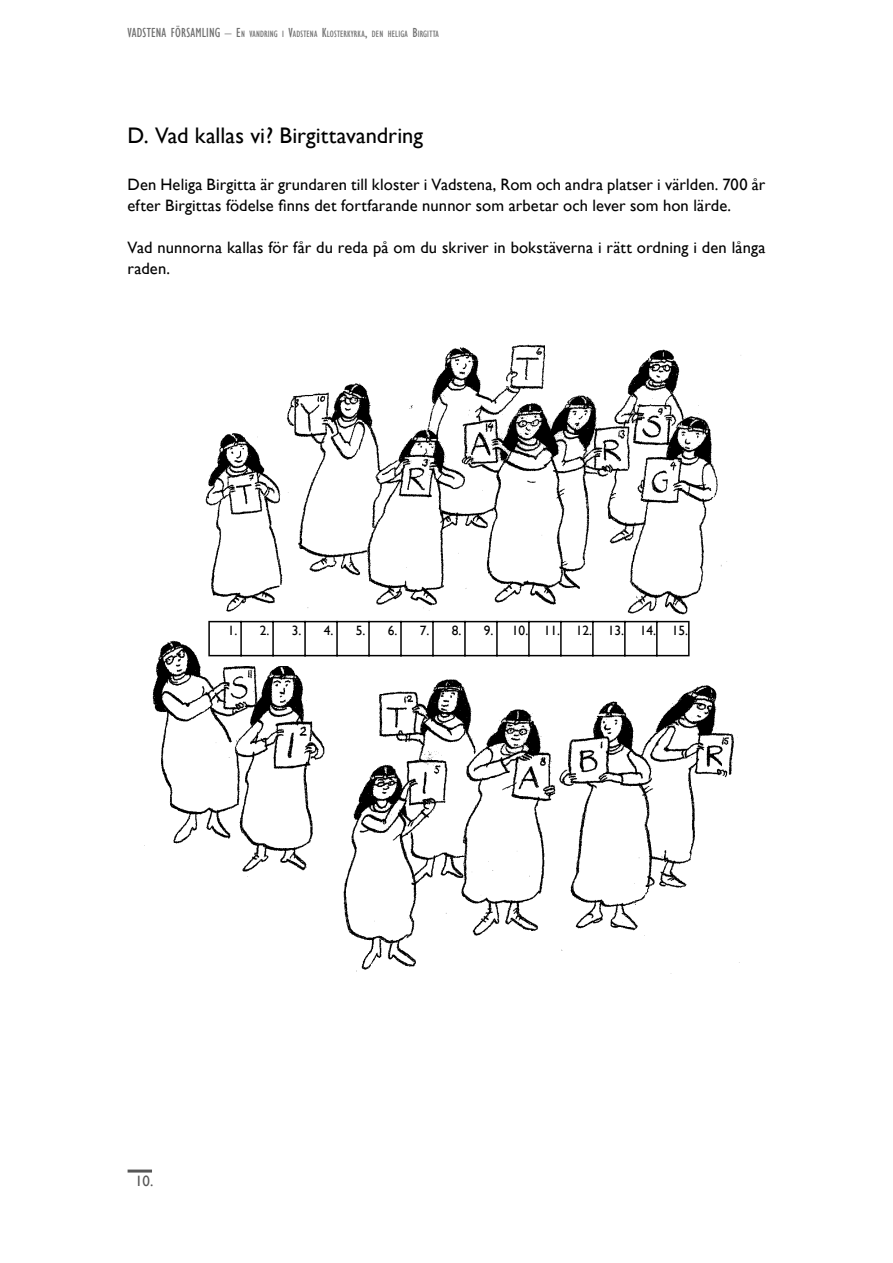
<style>
.page{position:relative;width:893px;height:1263px;background:#fff}
.page>*{position:absolute;margin:0;border:0;box-sizing:border-box;transform-origin:0 0}
.Rubrik_normal{font:22.5px "Gill Sans";color:#000}
.Bröd_11pt_utan_indrag{font:16.5px/21px "Gill Sans";letter-spacing:.005em;color:#000}
.t1{font:15px "Gill Sans";color:#565656}
.t2{font:13.5px "Gill Sans";color:#000}
.t3{font:condensed 9.45px "Gill Sans";letter-spacing:.015em;color:#6f6f6f}
.s1{font-size:13.5px}
</style>
<div class="page">
<hr style="left:128px;top:1169px;width:24px;height:3px;background:#565656">
<img style="left:144px;top:344px;width:597px;height:630px">
<div style="left:204px;top:617px;width:494px;height:49px;background:#fff"></div>
<hr style="left:208px;top:621px;width:32px;height:1px;background:#000">
<hr style="left:208px;top:622px;width:2px;height:33px;background:#000">
<hr style="left:242px;top:621px;width:30px;height:1px;background:#000">
<hr style="left:240px;top:621px;width:2px;height:35px;background:#000">
<hr style="left:274px;top:621px;width:30px;height:1px;background:#000">
<hr style="left:272px;top:621px;width:2px;height:35px;background:#000">
<hr style="left:306px;top:621px;width:30px;height:1px;background:#000">
<hr style="left:304px;top:621px;width:2px;height:35px;background:#000">
<hr style="left:338px;top:621px;width:30px;height:1px;background:#000">
<hr style="left:336px;top:621px;width:2px;height:35px;background:#000">
<hr style="left:370px;top:621px;width:30px;height:1px;background:#000">
<hr style="left:368px;top:621px;width:2px;height:35px;background:#000">
<hr style="left:402px;top:621px;width:30px;height:1px;background:#000">
<hr style="left:400px;top:621px;width:2px;height:35px;background:#000">
<hr style="left:434px;top:621px;width:30px;height:1px;background:#000">
<hr style="left:432px;top:621px;width:2px;height:35px;background:#000">
<hr style="left:466px;top:621px;width:30px;height:1px;background:#000">
<hr style="left:464px;top:621px;width:2px;height:35px;background:#000">
<hr style="left:498px;top:621px;width:30px;height:1px;background:#000">
<hr style="left:496px;top:621px;width:2px;height:35px;background:#000">
<hr style="left:530px;top:621px;width:30px;height:1px;background:#000">
<hr style="left:528px;top:621px;width:2px;height:35px;background:#000">
<hr style="left:562px;top:621px;width:30px;height:1px;background:#000">
<hr style="left:560px;top:621px;width:2px;height:35px;background:#000">
<hr style="left:594px;top:621px;width:30px;height:1px;background:#000">
<hr style="left:592px;top:621px;width:2px;height:35px;background:#000">
<hr style="left:626px;top:621px;width:30px;height:1px;background:#000">
<hr style="left:624px;top:621px;width:2px;height:35px;background:#000">
<hr style="left:658px;top:621px;width:32px;height:1px;background:#000">
<hr style="left:656px;top:621px;width:2px;height:35px;background:#000">
<hr style="left:688px;top:622px;width:2px;height:33px;background:#000">
<hr style="left:208px;top:655px;width:32px;height:1px;background:#000">
<hr style="left:242px;top:655px;width:30px;height:1px;background:#000">
<hr style="left:274px;top:655px;width:30px;height:1px;background:#000">
<hr style="left:306px;top:655px;width:30px;height:1px;background:#000">
<hr style="left:338px;top:655px;width:30px;height:1px;background:#000">
<hr style="left:370px;top:655px;width:30px;height:1px;background:#000">
<hr style="left:402px;top:655px;width:30px;height:1px;background:#000">
<hr style="left:434px;top:655px;width:30px;height:1px;background:#000">
<hr style="left:466px;top:655px;width:30px;height:1px;background:#000">
<hr style="left:498px;top:655px;width:30px;height:1px;background:#000">
<hr style="left:530px;top:655px;width:30px;height:1px;background:#000">
<hr style="left:562px;top:655px;width:30px;height:1px;background:#000">
<hr style="left:594px;top:655px;width:30px;height:1px;background:#000">
<hr style="left:626px;top:655px;width:30px;height:1px;background:#000">
<hr style="left:658px;top:655px;width:32px;height:1px;background:#000">
<p class="t3" style="left:128px;top:28px;width:313px"><span class="s1">VADSTENA FÖRSAMLING – E</span>N VANDRING I <span class="s1">V</span>ADSTENA <span class="s1">K</span>LOSTERKYRKA<span class="s1">,</span> DEN HELIGA <span class="s1">B</span>IRGITTA</p>
<p class="Rubrik_normal" style="left:128px;top:122px;width:297px">D. Vad kallas vi? Birgittavandring</p>
<p class="Bröd_11pt_utan_indrag" style="left:128px;top:174px;width:639px">Den Heliga Birgitta är grundaren till kloster i Vadstena, Rom och andra platser i världen. 700 år efter Birgittas födelse finns det fortfarande nunnor som arbetar och lever som hon lärde.</p>
<p class="Bröd_11pt_utan_indrag" style="left:128px;top:237px;width:639px">Vad nunnorna kallas för får du reda på om du skriver in bokstäverna i rätt ordning i den långa raden.</p>
<p class="t2" style="left:228px;top:623px;width:11px">1.</p>
<p class="t2" style="left:260px;top:623px;width:11px">2.</p>
<p class="t2" style="left:292px;top:623px;width:11px">3.</p>
<p class="t2" style="left:324px;top:623px;width:11px">4.</p>
<p class="t2" style="left:356px;top:623px;width:11px">5.</p>
<p class="t2" style="left:388px;top:623px;width:11px">6.</p>
<p class="t2" style="left:420px;top:623px;width:11px">7.</p>
<p class="t2" style="left:452px;top:623px;width:11px">8.</p>
<p class="t2" style="left:484px;top:623px;width:11px">9.</p>
<p class="t2" style="left:512px;top:623px;width:18px">10.</p>
<p class="t2" style="left:544px;top:623px;width:18px">11.</p>
<p class="t2" style="left:576px;top:623px;width:18px">12.</p>
<p class="t2" style="left:608px;top:623px;width:18px">13.</p>
<p class="t2" style="left:640px;top:623px;width:18px">14.</p>
<p class="t2" style="left:672px;top:623px;width:18px">15.</p>
<p class="t1" style="left:135px;top:1172px;width:20px">10.</p>
</div>
